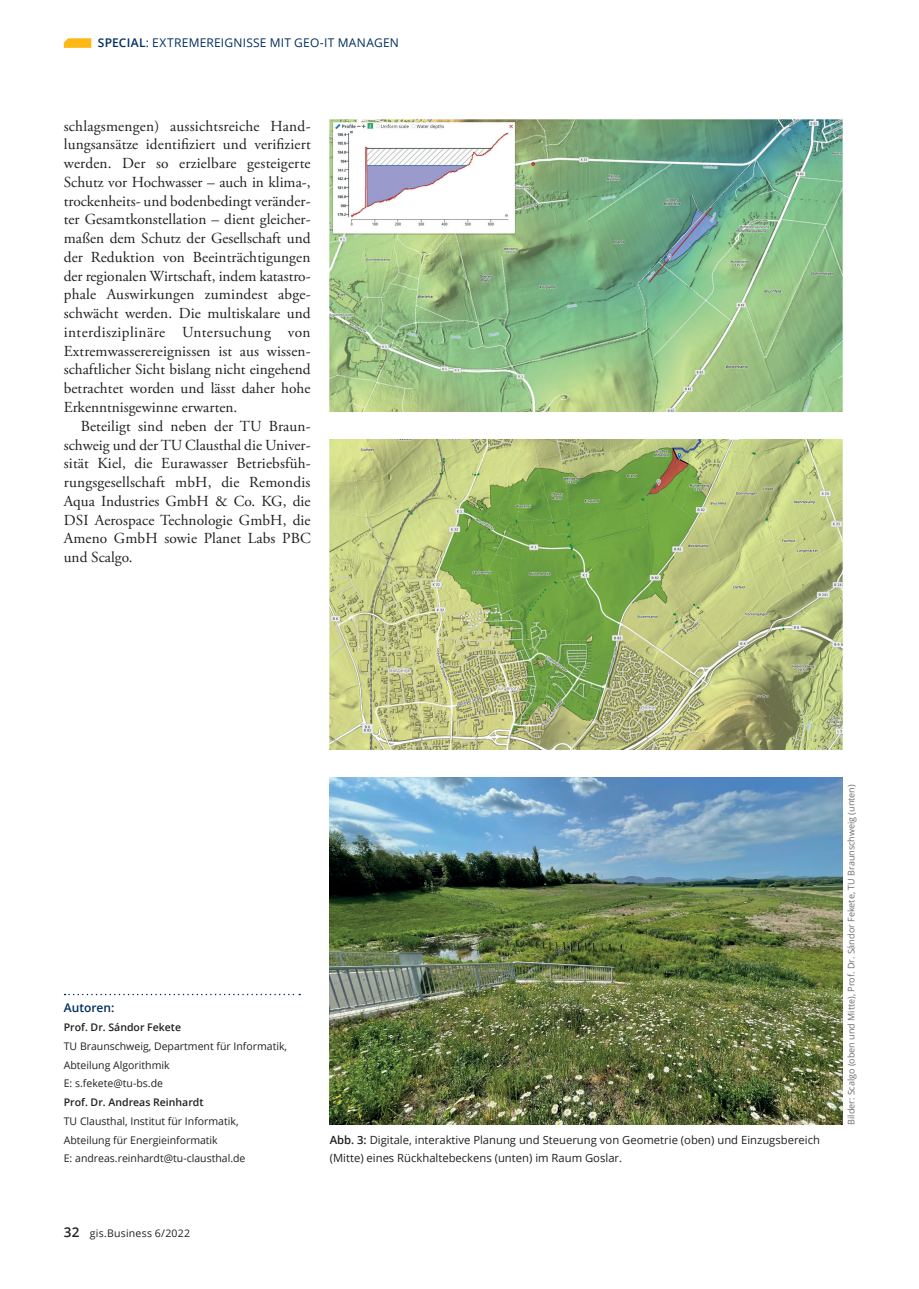
<style>
.page{position:relative;width:919px;height:1289px;background:#fff}
.page>*{position:absolute;margin:0;border:0;box-sizing:border-box;transform-origin:0 0}
.t1{font:15.3px/18.8px "Adobe Garamond Pro";letter-spacing:.005em;color:#231f20;text-align:justify}
.t2{font:12px "Open Sans";letter-spacing:.02em;color:#002e5e}
.t3{font:600 12px "Open Sans";color:#002e5e}
.t4{font:11.25px/18.8px "Open Sans";color:#231f20}
.t5{font:10.5px/18.8px "Open Sans";color:#231f20}
.t6{font:600 10.5px "Open Sans";color:#231f20}
.t7{font:10.5px "Open Sans";letter-spacing:.02em;color:#231f20}
.t8{font:9px "Open Sans";color:#6c6d70}
.s1{font-weight:600}
.s2{font-weight:600;font-size:13.5px}
</style>
<div class="page">
<svg style="left:64px;top:38px;width:27px;height:10px"></svg>
<svg style="left:65px;top:993px;width:235px;height:2px"></svg>
<img style="left:330px;top:777px;width:512px;height:347px">
<img style="left:330px;top:119px;width:512px;height:293px">
<img style="left:330px;top:440px;width:512px;height:309px">
<p class="t2" style="left:98px;top:35px;width:302px"><span class="s1">SPECIAL</span>: EXTREMEREIGNISSE MIT GEO-IT MANAGEN</p>
<p class="t1" style="left:64px;top:117px;width:248px">schlagsmengen) aussichtsreiche Hand&shy;lungsansätze identifiziert und verifiziert werden. Der so erzielbare gesteigerte Schutz vor Hochwasser – auch in klima-, trockenheits- und bodenbedingt veränder&shy;ter Gesamtkonstellation – dient gleicher&shy;maßen dem Schutz der Gesellschaft und der Reduktion von Beeinträchtigungen der regionalen Wirtschaft, indem katastro&shy;phale Auswirkungen zumindest abge&shy;schwächt werden. Die multiskalare und interdisziplinäre Untersuchung von Extremwasserereignissen ist aus wissen&shy;schaftlicher Sicht bislang nicht eingehend betrachtet worden und lässt daher hohe Erkenntnisgewinne erwarten.</p>
<p class="t1" style="left:64px;top:417px;width:248px;text-indent:17px">Beteiligt sind neben der TU Braun&shy;schweig und der TU Clausthal die Univer&shy;sität Kiel, die Eurawasser Betriebsfüh&shy;rungsgesellschaft mbH, die Remondis Aqua Industries GmbH &amp; Co. KG, die DSI Aerospace Technologie GmbH, die Ameno GmbH sowie Planet Labs PBC und Scalgo.</p>
<p class="t3" style="left:64px;top:999px;width:52px">Autoren:</p>
<p class="t6" style="left:64px;top:1020px;width:119px">Prof. Dr. Sándor Fekete</p>
<p class="t5" style="left:64px;top:1036px;width:225px">TU Braunschweig, Department für Informatik,<br>Abteilung Algorithmik<br>E: s.fekete@tu-bs.de</p>
<p class="t6" style="left:64px;top:1095px;width:141px">Prof. Dr. Andreas Reinhardt</p>
<p class="t5" style="left:64px;top:1111px;width:183px">TU Clausthal, Institut für Informatik,<br>Abteilung für Energieinformatik<br>E: andreas.reinhardt@tu-clausthal.de</p>
<p class="t7" style="left:64px;top:1226px;width:128px"><span class="s2">32</span> gis.Business 6/2022</p>
<p class="t4" style="left:330px;top:1129px;width:492px"><span class="s1">Abb. 3:</span> Digitale, interaktive Planung und Steuerung von Geometrie (oben) und Einzugsbereich (Mitte) eines Rückhaltebeckens (unten) im Raum Goslar.</p>
<p class="t8" style="left:844px;top:1124px;width:342px;rotate:-90deg">Bilder: Scalgo (oben und Mitte), Prof. Dr. Sándor Fekete, TU Braunschweig (unten)</p>
</div>
